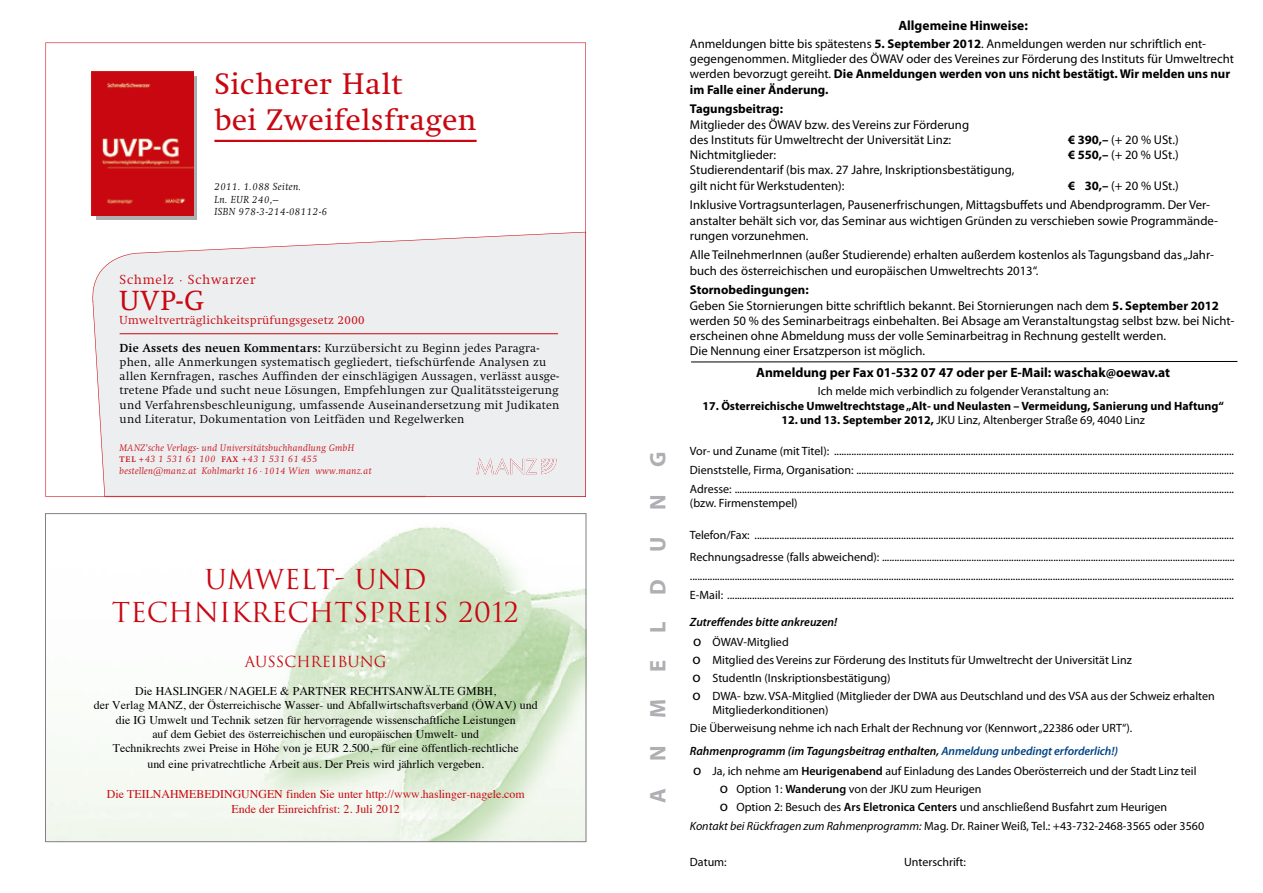
<style>
.page{position:relative;width:1263px;height:893px;background:#fff}
.page>*{position:absolute;margin:0;border:0;box-sizing:border-box;transform-origin:0 0}
.t1{font:30.45px/36.5px "Swift LT Pro";letter-spacing:.02em;color:#c90711}
.t2{font:28.2px "Swift LT Pro";color:#c90711}
.t3{font:26.7px/32.1px "Trajan";color:#c90711;text-align:center}
.t4{font:700 22.5px "Myriad Pro";letter-spacing:1.2em;color:#aeafb2}
.t5{font:14.85px "Trajan";color:#c90711}
.t6{font:700 13.5px "Myriad Pro";color:#000}
.t7{font:300 13.35px "Swift LT Pro";letter-spacing:.055em;color:#c90711}
.t8{font:12.75px/15.3px "Myriad Pro";color:#000}
.t9{font:700 12.75px "Myriad Pro";color:#000}
.t10{font:12px/18.6px "Myriad Pro";color:#000}
.t11{font:700 12px "Myriad Pro";color:#000}
.t12{font:italic 600 12px/20.1px "Myriad Pro";color:#000}
.t13{font:300 11.85px/14.2px "Swift LT Pro";letter-spacing:.02em;color:#000}
.t14{font:11.85px/14.2px "Times";color:#000;text-align:center}
.t15{font:11.85px/14.2px "Times";color:#c90711;text-align:center}
.t16{font:300 11.85px "Swift LT Pro";letter-spacing:.025em;color:#c90711}
.t17{font:italic 300 10.35px/12.5px "Swift LT Pro";letter-spacing:.03em;color:#000}
.t18{font:italic 300 9.6px/11.9px "Swift LT Pro";letter-spacing:.03em;color:#c90711}
.s1{font-weight:700}
.s2{font-family:"Swift SC";font-weight:400;font-style:normal;font-size:11.1px}
.s3{font-weight:700;color:#fff}
.s4{font-weight:400;font-style:normal;font-size:15px}
.s5{font-weight:400;font-style:normal}
.s6{font-size:15px}
.s7{font-weight:600;font-style:italic}
.s8{font-weight:600;font-style:italic;color:#004485}
.s9{font-weight:600}
.s10{font-style:italic}
</style>
<div class="page">
<svg style="left:691px;top:361px;width:547px;height:2px"></svg>
<svg style="left:45px;top:43px;width:541px;height:454px"></svg>
<svg style="left:91px;top:232px;width:13px;height:265px"></svg>
<div style="left:104px;top:232px;width:482px;height:265px;background:#eceeef"></div>
<hr style="left:120px;top:333px;width:438px;height:1px;background:#c90711">
<hr style="left:214px;top:140px;width:263px;height:2px;background:#c90711">
<img style="left:96px;top:76px;width:101px;height:143px">
<img style="left:92px;top:72px;width:101px;height:144px">
<img style="left:47px;top:526px;width:537px;height:314px">
<h1 class="t1" style="left:214px;top:65px;width:264px">Sicherer Halt<br>bei Zweifelsfragen</h1>
<p class="t17" style="left:214px;top:180px;width:114px">2011. 1.088 Seiten.<br>Ln. EUR 240,–<br>ISBN 978-3-214-08112-6</p>
<p class="t7" style="left:120px;top:272px;width:137px">Schmelz · Schwarzer</p>
<h2 class="t2" style="left:120px;top:284px;width:86px">UVP-G</h2>
<p class="t16" style="left:120px;top:313px;width:246px">Umweltverträglichkeitsprüfungsgesetz 2000</p>
<p class="t13" style="left:120px;top:341px;width:441px"><span class="s1">Die Assets des neuen Kommentars:</span> Kurzübersicht zu Beginn jedes Paragra&shy;phen, alle Anmerkungen systematisch gegliedert, tiefschürfende Analysen zu allen Kernfragen, rasches Auffinden der einschlägigen Aussagen, verlässt ausge&shy;tretene Pfade und sucht neue Lösungen, Empfehlungen zur Qualitätssteigerung und Verfahrensbeschleunigung, umfassende Auseinandersetzung mit Judikaten und Literatur, Dokumentation von Leitfäden und Regelwerken</p>
<p class="t18" style="left:120px;top:441px;width:254px">MANZ’sche Verlags- und Universitätsbuchhandlung GmbH <span class="s2">tel</span> +43 1 531 61 100 <span class="s2">fax</span> +43 1 531 61 455 bestellen@manz.at Kohlmarkt 16 ∙ 1014 Wien www.manz.at</p>
<h3 class="t3" style="left:112px;top:564px;width:409px">UMWELT- UND<br>TECHNIKRECHTSPREIS 2012</h3>
<p class="t5" style="left:245px;top:652px;width:143px">AUSSCHREIBUNG</p>
<p class="t14" style="left:94px;top:683px;width:445px">Die HASLINGER / NAGELE &amp; PARTNER RECHTSANWÄLTE GMBH,<br>der Verlag MANZ, der Österreichische Wasser- und Abfallwirtschaftsverband (ÖWAV) und die IG Umwelt und Technik setzen für hervorragende wissenschaftliche Leistungen<br>auf dem Gebiet des österreichischen und europäischen Umwelt- und<br>Technikrechts zwei Preise in Höhe von je EUR 2.500,– für eine öffentlich-rechtliche</p>
<p class="t14" style="left:147px;top:756px;width:338px">und eine privatrechtliche Arbeit aus. Der Preis wird jährlich vergeben.</p>
<p class="t15" style="left:107px;top:786px;width:419px">Die TEILNAHMEBEDINGUNGEN finden Sie unter http://www.haslinger-nagele.com<br>Ende der Einreichfrist: 2. Juli 2012</p>
<h3 class="t4" style="left:643px;top:803px;width:352px;rotate:-90deg">ANMELDUNG</h3>
<p class="t6" style="left:898px;top:17px;width:131px">Allgemeine Hinweise:</p>
<p class="t8" style="left:690px;top:36px;width:545px">Anmeldungen bitte bis spätestens <span class="s1">5. September 2012</span>. Anmeldungen werden nur schriftlich ent&shy;gegengenommen. Mitglieder des ÖWAV oder des Vereines zur Förderung des Instituts für Umweltrecht werden bevorzugt gereiht. <span class="s1">Die Anmeldungen werden von uns nicht bestätigt. Wir melden uns nur im Falle einer Änderung.</span></p>
<p class="t9" style="left:690px;top:101px;width:95px">Tagungsbeitrag:</p>
<p class="t8" style="left:690px;top:116px;width:281px">Mitglieder des ÖWAV bzw. des Vereins zur Förderung des Instituts für Umweltrecht der Universität Linz:</p>
<p class="t8" style="left:1068px;top:132px;width:112px"><span class="s1">€ 390,–</span> (+ 20 % USt.)</p>
<p class="t8" style="left:690px;top:147px;width:88px">Nichtmitglieder:</p>
<p class="t8" style="left:1068px;top:147px;width:112px"><span class="s1">€ 550,–</span> (+ 20 % USt.)</p>
<p class="t8" style="left:690px;top:162px;width:326px">Studierendentarif (bis max. 27 Jahre, Inskriptionsbestätigung, gilt nicht für Werkstudenten):</p>
<p class="t8" style="left:690px;top:175px;width:522px;line-height:19.5px;text-indent:378px"><span class="s1">€</span> <span class="s3">0</span><span class="s1">30,–</span> (+ 20 % USt.)<br>Inklusive Vortragsunterlagen, Pausenerfrischungen, Mittagsbuffets und Abendprogramm. Der Ver-</p>
<p class="t8" style="left:690px;top:212px;width:530px">anstalter behält sich vor, das Seminar aus wichtigen Gründen zu verschieben sowie Programmände&shy;rungen vorzunehmen.</p>
<p class="t8" style="left:690px;top:247px;width:525px">Alle TeilnehmerInnen (außer Studierende) erhalten außerdem kostenlos als Tagungsband das „Jahr&shy;buch des österreichischen und europäischen Umweltrechts 2013“.</p>
<p class="t8" style="left:690px;top:282px;width:546px"><span class="s1">Stornobedingungen:<br></span>Geben Sie Stornierungen bitte schriftlich bekannt. Bei Stornierungen nach dem <span class="s1">5. September 2012 </span>werden 50 % des Seminarbeitrags einbehalten. Bei Absage am Veranstaltungstag selbst bzw. bei Nicht&shy;erscheinen ohne Abmeldung muss der volle Seminarbeitrag in Rechnung gestellt werden.<br>Die Nennung einer Ersatzperson ist möglich.</p>
<p class="t6" style="left:756px;top:363px;width:415px">Anmeldung per Fax 01-532 07 47 oder per E-Mail: waschak@oewav.at</p>
<p class="t10" style="left:818px;top:382px;width:292px">Ich melde mich verbindlich zu folgender Veranstaltung an:</p>
<p class="t11" style="left:702px;top:398px;width:523px">17. Österreichische Umweltrechtstage „Alt- und Neulasten – Vermeidung, Sanierung und Haftung“</p>
<p class="t10" style="left:781px;top:410px;width:365px"><span class="s1">12. und 13. September 2012,</span> JKU Linz, Altenberger Straße 69, 4040 Linz</p>
<p class="t10" style="left:690px;top:442px;width:545px;text-align:justify">Vor- und Zuname (mit Titel): .................................................................................................................................................................<br>Dienststelle, Firma, Organisation: ........................................................................................................................................................<br>Adresse: .........................................................................................................................................................................................................</p>
<p class="t10" style="left:690px;top:494px;width:109px">(bzw. Firmenstempel)</p>
<p class="t10" style="left:690px;top:523px;width:546px;line-height:23px">Telefon/Fax: .................................................................................................................................................................................................<br>Rechnungsadresse (falls abweichend): ..............................................................................................................................................</p>
<p class="t10" style="left:690px;top:567px;width:545px">...........................................................................................................................................................................................................................<br>E-Mail: ............................................................................................................................................................................................................</p>
<p class="t12" style="left:690px;top:611px;width:149px">Zutreffendes bitte ankreuzen! <span class="s4">o</span> <span class="s5">ÖWAV-Mitglied</span></p>
<p class="t10" style="left:692px;top:651px;width:524px;line-height:18px"><span class="s6">o</span> Mitglied des Vereins zur Förderung des Instituts für Umweltrecht der Universität Linz<br><span class="s6">o</span> StudentIn (Inskriptionsbestätigung)<br><span class="s6">o</span> DWA- bzw. VSA-Mitglied (Mitglieder der DWA aus Deutschland und des VSA aus der Schweiz erhalten</p>
<p class="t10" style="left:690px;top:701px;width:444px;line-height:17.7px;text-indent:22px">Mitgliederkonditionen)<br>Die Überweisung nehme ich nach Erhalt der Rechnung vor (Kennwort „22386 oder URT“).</p>
<p class="t10" style="left:690px;top:741px;width:508px;line-height:20.1px"><span class="s7">Rahmenprogramm (im Tagungsbeitrag enthalten,</span> <span class="s8">Anmeldung unbedingt erforderlich!)<br></span><span class="s6">o</span> Ja, ich nehme am <span class="s9">Heurigenabend</span> auf Einladung des Landes Oberösterreich und der Stadt Linz teil</p>
<p class="t10" style="left:720px;top:780px;width:263px"><span class="s6">o</span> Option 1: <span class="s9">Wanderung</span> von der JKU zum Heurigen</p>
<p class="t10" style="left:720px;top:798px;width:449px"><span class="s6">o</span> Option 2: Besuch des <span class="s9">Ars Eletronica Centers</span> und anschließend Busfahrt zum Heurigen</p>
<p class="t10" style="left:690px;top:816px;width:516px"><span class="s10">Kontakt bei Rückfragen zum Rahmenprogramm:</span> Mag. Dr. Rainer Weiß, Tel.: +43-732-2468-3565 oder 3560</p>
<p class="t10" style="left:690px;top:853px;width:38px">Datum:</p>
<p class="t10" style="left:904px;top:853px;width:63px">Unterschrift:</p>
</div>
